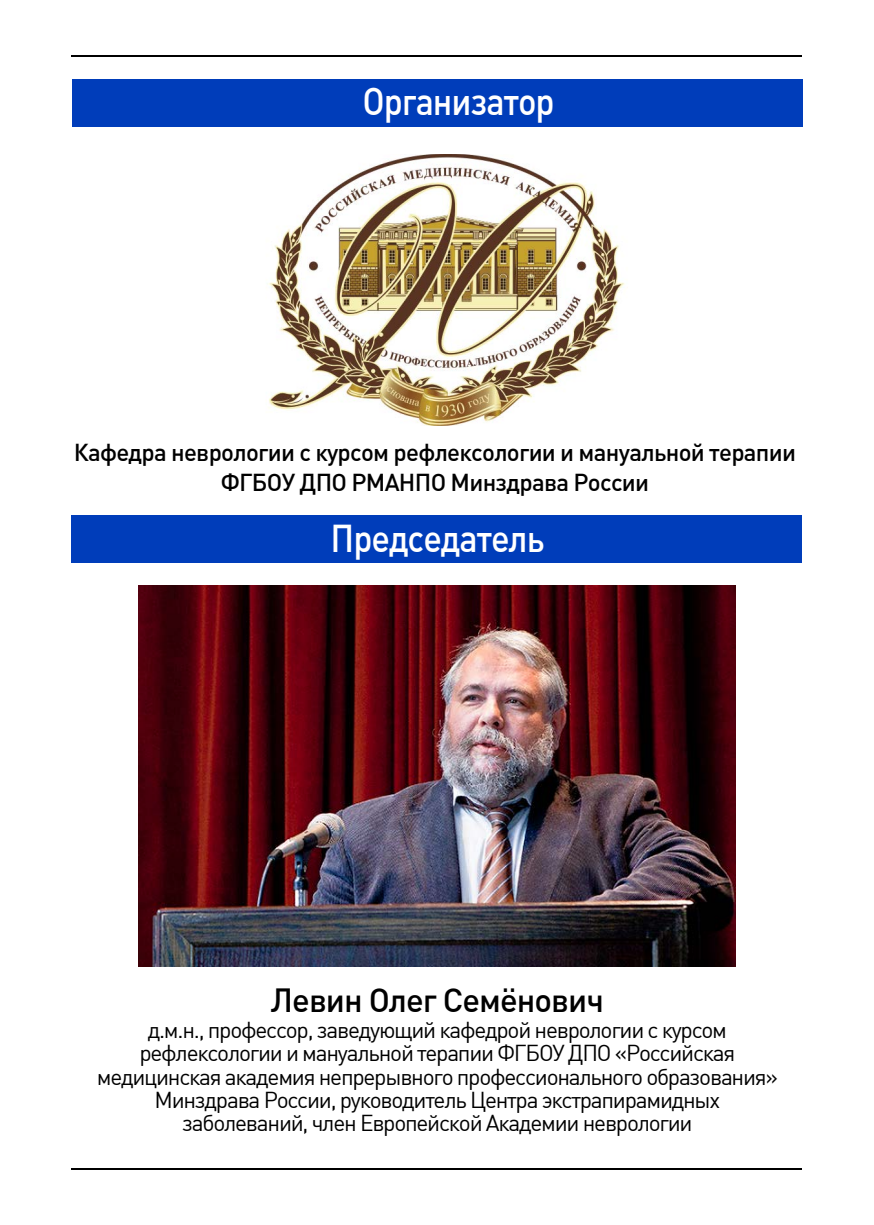
<style>
.page{position:relative;width:874px;height:1225px;background:#fff}
.page>*{position:absolute;margin:0;border:0;box-sizing:border-box;transform-origin:0 0}
.t1{font:500 38px "DIN Cyr";letter-spacing:-.03em;color:#fff;scale:.91 1}
.t2{font:500 32.8px "DIN Cyr";letter-spacing:-.03em;color:#000}
.t3{font:500 24px/30px "DIN Cyr";letter-spacing:-.03em;color:#000;text-align:center}
.t4{font:22.6px/23.2px "DIN Cyr";letter-spacing:-.055em;color:#000;text-align:center}
</style>
<div class="page">
<hr style="left:71px;top:56px;width:730px;height:1px;background:#000">
<hr style="left:71px;top:1168px;width:730px;height:1px;background:#000">
<div style="left:72px;top:79px;width:730px;height:48px;background:#003dba"></div>
<div style="left:72px;top:515px;width:730px;height:48px;background:#003dba"></div>
<img style="left:268px;top:155px;width:357px;height:271px">
<img style="left:138px;top:585px;width:597px;height:381px">
<h1 class="t1" style="left:362px;top:79px;width:212px">Организатор</h1>
<p class="t3" style="left:74px;top:437px;width:723px">Кафедра неврологии с курсом рефлексологии и мануальной терапии<br>ФГБОУ ДПО РМАНПО Минздрава России</p>
<h1 class="t1" style="left:330px;top:516px;width:237px">Председатель</h1>
<h2 class="t2" style="left:271px;top:980px;width:334px">Левин Олег Семёнович</h2>
<p class="t4" style="left:97px;top:1018px;width:682px">д.м.н., профессор, заведующий кафедрой неврологии с курсом рефлексологии и мануальной терапии ФГБОУ ДПО «Российская медицинская академия непрерывного профессионального образования» Минздрава России, руководитель Центра экстрапирамидных заболеваний, член Европейской Академии неврологии</p>
</div>
